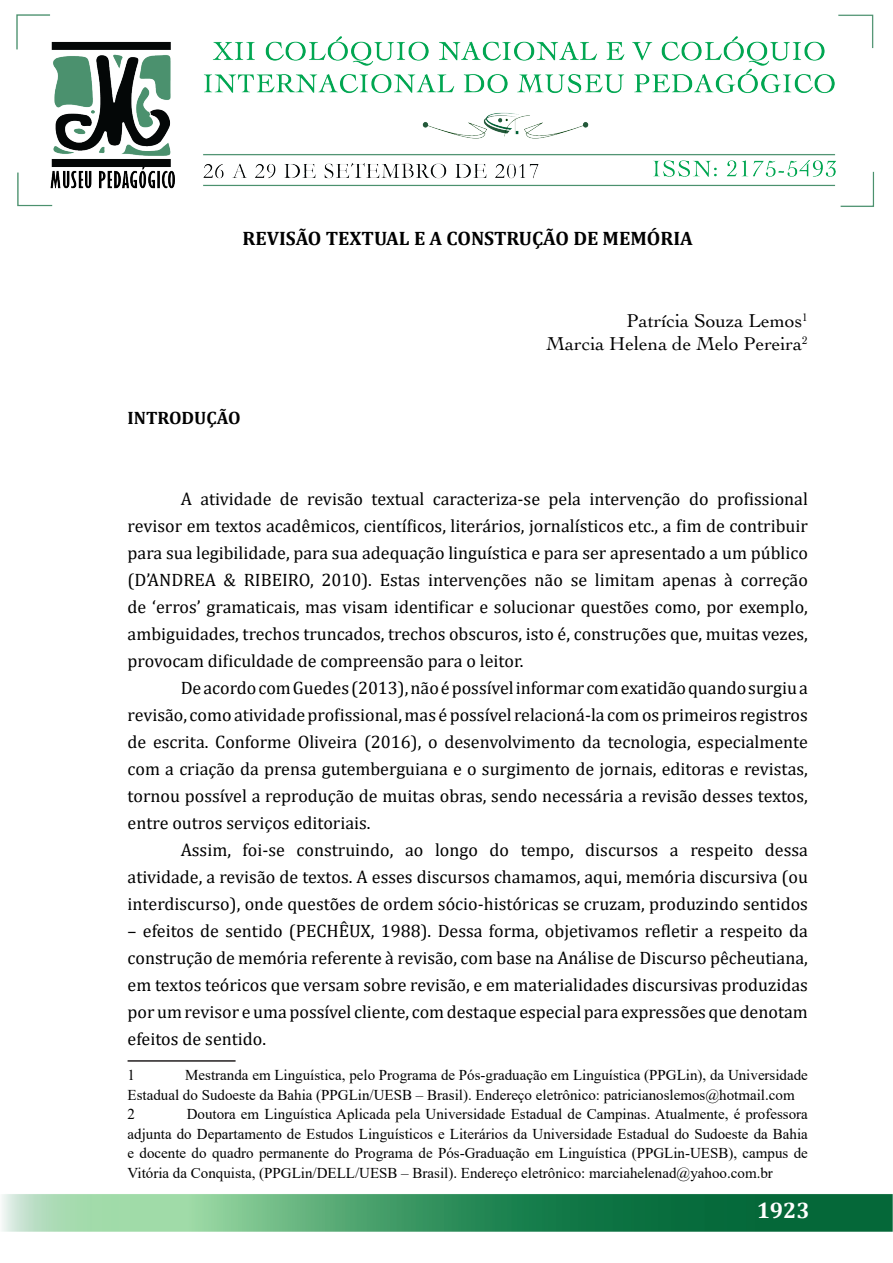
<style>
.page{position:relative;width:893px;height:1263px;background:#fff}
.page>*{position:absolute;margin:0;border:0;box-sizing:border-box;transform-origin:0 0}
.t1{font:700 22.5px "Cambria";color:#fff}
.t2{font:19.5px/23.4px "Cochin LT";color:#000;text-align:right}
.t3{font:700 19.5px "Cambria";color:#000}
.t4{font:18px/27px "Cambria";color:#000;text-align:justify}
.t5{font:700 18px "Cambria";color:#000}
.t6{font:15px/19.5px "Times New Roman";color:#000}
</style>
<div class="page">
<img style="left:2px;top:14px;width:890px;height:1218px">
<hr style="left:128px;top:1060px;width:108px;height:2px;background:#231f20">
<p class="t3" style="left:243px;top:224px;width:452px">REVISÃO TEXTUAL E A CONSTRUÇÃO DE MEMÓRIA</p>
<p class="t5" style="left:128px;top:405px;width:115px">INTRODUÇÃO</p>
<p class="t2" style="left:546px;top:309px;width:263px">Patrícia Souza Lemos<sup>1<br></sup>Marcia Helena de Melo Pereira<sup>2</sup></p>
<p class="t4" style="left:128px;top:485px;width:682px;text-indent:53px">A atividade de revisão textual caracteriza-se pela intervenção do profissional revisor em textos acadêmicos, científicos, literários, jornalísticos etc., a fim de contribuir para sua legibilidade, para sua adequação linguística e para ser apresentado a um público (D’ANDREA &amp; RIBEIRO, 2010). Estas intervenções não se limitam apenas à correção de ‘erros’ gramaticais, mas visam identificar e solucionar questões como, por exemplo, ambiguidades, trechos truncados, trechos obscuros, isto é, construções que, muitas vezes, provocam dificuldade de compreensão para o leitor.</p>
<p class="t4" style="left:128px;top:674px;width:682px;text-indent:53px">De acordo com Guedes (2013), não é possível informar com exatidão quando surgiu a revisão, como atividade profissional, mas é possível relacioná-la com os primeiros registros de escrita. Conforme Oliveira (2016), o desenvolvimento da tecnologia, especialmente com a criação da prensa gutemberguiana e o surgimento de jornais, editoras e revistas, tornou possível a reprodução de muitas obras, sendo necessária a revisão desses textos, entre outros serviços editoriais.</p>
<p class="t4" style="left:128px;top:836px;width:682px;text-indent:53px">Assim, foi-se construindo, ao longo do tempo, discursos a respeito dessa atividade, a revisão de textos. A esses discursos chamamos, aqui, memória discursiva (ou interdiscurso), onde questões de ordem sócio-históricas se cruzam, produzindo sentidos</p>
<p class="t4" style="left:128px;top:917px;width:682px">– efeitos de sentido (PECHÊUX, 1988). Dessa forma, objetivamos refletir a respeito da construção de memória referente à revisão, com base na Análise de Discurso pêcheutiana, em textos teóricos que versam sobre revisão, e em materialidades discursivas produzidas por um revisor e uma possível cliente, com destaque especial para expressões que denotam efeitos de sentido.</p>
<p class="t6" style="left:128px;top:1065px;width:9px">1</p>
<p class="t6" style="left:128px;top:1065px;width:682px;text-indent:58px">Mestranda em Linguística, pelo Programa de Pós-graduação em Linguística (PPGLin), da Universidade<br>Estadual do Sudoeste da Bahia (PPGLin/UESB – Brasil). Endereço eletrônico: patricianoslemos@hotmail.com<br>2</p>
<p class="t6" style="left:128px;top:1104px;width:682px;text-align:justify;text-indent:59px">Doutora em Linguística Aplicada pela Universidade Estadual de Campinas. Atualmente, é professora adjunta do Departamento de Estudos Linguísticos e Literários da Universidade Estadual do Sudoeste da Bahia e docente do quadro permanente do Programa de Pós-Graduação em Linguística (PPGLin-UESB), campus de Vitória da Conquista, (PPGLin/DELL/UESB – Brasil). Endereço eletrônico: marciahelenad@yahoo.com.br</p>
<p class="t1" style="left:757px;top:1195px;width:55px">1923</p>
</div>
